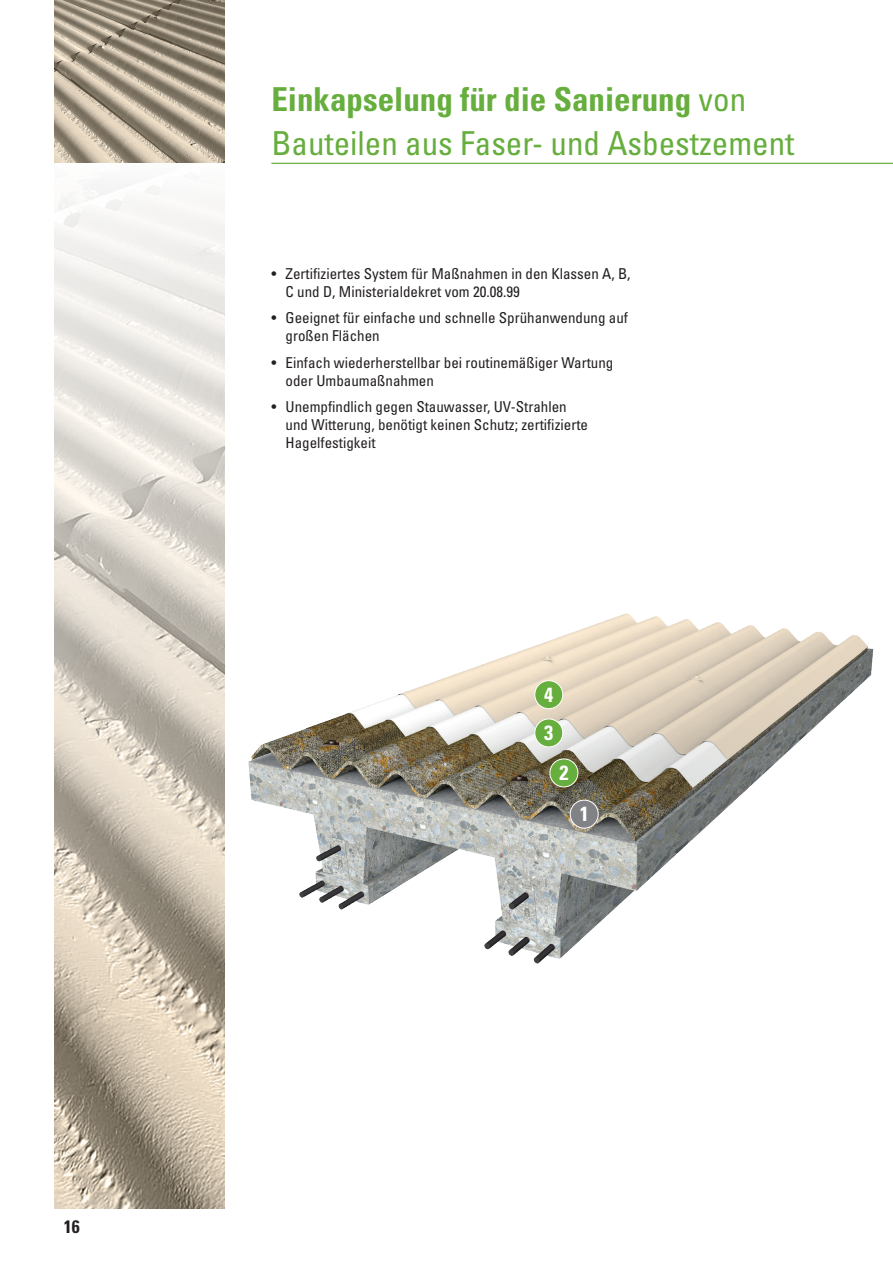
<style>
.page{position:relative;width:893px;height:1263px;background:#fff}
.page>*{position:absolute;margin:0;border:0;box-sizing:border-box;transform-origin:0 0}
.t1{font:condensed 33px/43.5px "Univers LT Std";color:#66ae3d}
.t2{font:700 condensed 20.55px "Univers LT Std";color:#fff}
.t3{font:700 condensed 18px "Univers LT Std";color:#231f20}
.t4{font:condensed 15px/18px "Univers LT Std";color:#231f20}
.s1{font-weight:700}
</style>
<div class="page">
<img style="left:248px;top:613px;width:626px;height:351px">
<hr style="left:271px;top:163px;width:622px;height:1px;background:#66ae3d">
<img style="left:54px;top:188px;width:170px;height:1021px">
<svg style="left:54px;top:0;width:170px;height:163px;background:#a69a88"></svg>
<div style="left:535px;top:719px;width:28px;height:28px;background:#66ae3d;border-radius:50%"></div>
<div style="left:534px;top:718px;width:29px;height:29px;border:1px solid #fff;border-radius:50%"></div>
<div style="left:535px;top:681px;width:28px;height:28px;background:#66ae3d;border-radius:50%"></div>
<div style="left:534px;top:680px;width:29px;height:29px;border:1px solid #fff;border-radius:50%"></div>
<div style="left:550px;top:759px;width:28px;height:28px;background:#66ae3d;border-radius:50%"></div>
<div style="left:549px;top:758px;width:29px;height:29px;border:1px solid #fff;border-radius:50%"></div>
<div style="left:570px;top:800px;width:28px;height:28px;background:#808285;border-radius:50%"></div>
<div style="left:570px;top:800px;width:29px;height:28px;border:1px solid #fff;border-radius:50%"></div>
<p class="t3" style="left:64px;top:1216px;width:17px">16</p>
<p class="t1" style="left:271px;top:77px;width:524px"><span class="s1">Einkapselung für die Sanierung</span> von<br>Bauteilen aus Faser- und Asbestzement</p>
<p class="t4" style="left:286px;top:264px;width:346px;text-indent:-14px">• Zertifiziertes System für Maßnahmen in den Klassen A, B,<br>C und D, Ministerialdekret vom 20.08.99</p>
<p class="t4" style="left:286px;top:309px;width:344px;text-indent:-14px">• Geeignet für einfache und schnelle Sprühanwendung auf großen Flächen</p>
<p class="t4" style="left:286px;top:353px;width:329px;text-indent:-14px">• Einfach wiederherstellbar bei routinemäßiger Wartung oder Umbaumaßnahmen</p>
<p class="t4" style="left:286px;top:398px;width:304px;text-indent:-14px">• Unempfindlich gegen Stauwasser, UV-Strahlen und Witterung, benötigt keinen Schutz; zertifizierte<br>Hagelfestigkeit</p>
<p class="t2" style="left:544px;top:682px;width:11px">4</p>
<p class="t2" style="left:544px;top:720px;width:11px">3</p>
<p class="t2" style="left:559px;top:760px;width:11px">2</p>
<p class="t2" style="left:580px;top:801px;width:11px">1</p>
</div>
